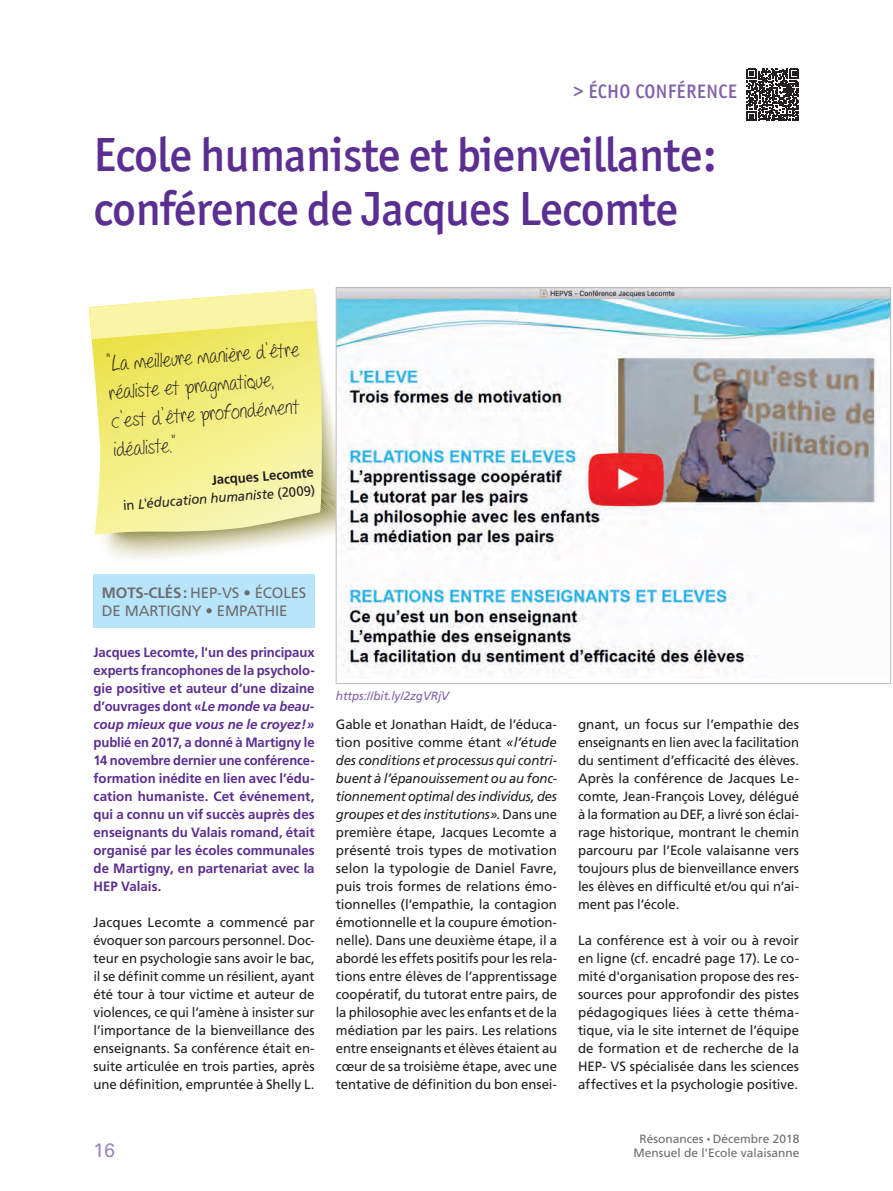
<style>
.page{position:relative;width:893px;height:1191px;background:#fff}
.page>*{position:absolute;margin:0;border:0;box-sizing:border-box;transform-origin:0 0}
.t1{font:500 48px/54px "Officina San ITC";letter-spacing:-.015em;color:#5b2e91}
.t2{font:19.5px/28.3px "Drawing with markers";color:#231f20}
.t3{font:500 19.5px "Officina San ITC";letter-spacing:.02em;color:#8161aa}
.t4{font:19.5px "Univers LT Std";color:#9c85bd}
.t5{font:15px/18px "Frutiger";letter-spacing:-.01em;color:#6c6d70}
.t6{font:13.5px/18px "Frutiger";letter-spacing:-.005em;color:#231f20;text-align:justify}
.t7{font:700 13.5px/18px "Frutiger";letter-spacing:-.005em;color:#5b2e91;text-align:justify}
.t8{font:italic 13.5px/18.6px "Frutiger";color:#231f20;text-align:right}
.t9{font:12px "Frutiger";color:#6c6d70}
.t10{font:italic 12px "Frutiger";letter-spacing:-.005em;color:#8161aa}
.s1{font-weight:700;font-style:normal}
.s2{font-style:normal}
.s3{font-weight:700}
.s4{font-style:italic}
.s5{font-size:7.5px}
</style>
<div class="page">
<svg style="left:747px;top:69px;width:52px;height:52px"></svg>
<div style="left:94px;top:574px;width:221px;height:53px;background:#b9e5fa"></div>
<svg style="left:94px;top:298px;width:229px;height:237px;background:#e9e6a6"></svg>
<svg style="left:89px;top:289px;width:227px;height:217px;background:#f4ef8e"></svg>
<img style="left:338px;top:289px;width:551px;height:385px">
<h2 class="t3" style="left:574px;top:80px;width:165px">&gt; ÉCHO CONFÉRENCE</h2>
<h1 class="t1" style="left:94px;top:128px;width:625px">Ecole humaniste et bienveillante: conférence de Jacques Lecomte</h1>
<h2 class="t2" style="left:105px;top:351px;width:195px;rotate:-5deg">“La meilleure manière d’être réaliste et pragmatique, c’est d’être profondément idéaliste.”</h2>
<p class="t8" style="left:121px;top:476px;width:194px;rotate:-4deg"><span class="s1">Jacques Lecomte<br></span><span class="s2">in</span> L'éducation humaniste <span class="s2">(2009)</span></p>
<p class="t5" style="left:102px;top:583px;width:206px"><span class="s3">MOTS-CLÉS:</span> HEP-VS • ÉCOLES<br>DE MARTIGNY • EMPATHIE</p>
<p class="t7" style="left:94px;top:643px;width:223px">Jacques Lecomte, l'un des principaux experts francophones de la psycholo&shy;gie positive et auteur d’une dizaine d’ouvrages dont «<span class="s4">Le monde va beau&shy;coup mieux que vous ne le croyez!»</span></p>
<p class="t7" style="left:94px;top:733px;width:223px">publié en 2017, a donné à Martigny le 14 novembre dernier une conférence&shy;formation inédite en lien avec l’édu&shy;cation humaniste. Cet événement, qui a connu un vif succès auprès des enseignants du Valais romand, était organisé par les écoles communales de Martigny, en partenariat avec la HEP Valais.</p>
<p class="t6" style="left:94px;top:913px;width:223px">Jacques Lecomte a commencé par évoquer son parcours personnel. Doc&shy;teur en psychologie sans avoir le bac, il se définit comme un résilient, ayant été tour à tour victime et auteur de violences, ce qui l’amène à insister sur l’importance de la bienveillance des enseignants. Sa conférence était en&shy;suite articulée en trois parties, après une définition, empruntée à Shelly L.</p>
<p class="t10" style="left:336px;top:688px;width:115px">https://bit.ly/2zgVRjV</p>
<p class="t6" style="left:336px;top:715px;width:223px">Gable et Jonathan Haidt, de l’éduca&shy;tion positive comme étant <span class="s4">«l’étude des conditions et processus qui contri&shy;buent à l’épanouissement ou au fonc&shy;tionnement optimal des individus, des groupes et des institutions»</span>. Dans une première étape, Jacques Lecomte a présenté trois types de motivation selon la typologie de Daniel Favre, puis trois formes de relations émo&shy;tionnelles (l’empathie, la contagion émotionnelle et la coupure émotion&shy;nelle). Dans une deuxième étape, il a abordé les effets positifs pour les rela&shy;tions entre élèves de l’apprentissage coopératif, du tutorat entre pairs, de la philosophie avec les enfants et de la médiation par les pairs. Les relations entre enseignants et élèves étaient au cœur de sa troisième étape, avec une tentative de définition du bon ensei-</p>
<p class="t6" style="left:578px;top:715px;width:223px">gnant, un focus sur l’empathie des enseignants en lien avec la facilitation du sentiment d’efficacité des élèves.<br>Après la conférence de Jacques Le&shy;comte, Jean-François Lovey, délégué à la formation au DEF, a livré son éclai&shy;rage historique, montrant le chemin parcouru par l’Ecole valaisanne vers toujours plus de bienveillance envers les élèves en difficulté et/ou qui n’ai&shy;ment pas l’école.</p>
<p class="t6" style="left:578px;top:931px;width:223px">La conférence est à voir ou à revoir en ligne (cf. encadré page 17). Le co&shy;mité d'organisation propose des res&shy;sources pour approfondir des pistes pédagogiques liées à cette théma&shy;tique, via le site internet de l’équipe de formation et de recherche de la HEP- VS spécialisée dans les sciences affectives et la psychologie positive.</p>
<p class="t9" style="left:639px;top:1131px;width:161px">Résonances <span class="s5">•</span> Décembre 2018</p>
<h2 class="t4" style="left:94px;top:1138px;width:23px">16</h2>
<p class="t9" style="left:633px;top:1145px;width:168px">Mensuel de l’Ecole valaisanne</p>
</div>
